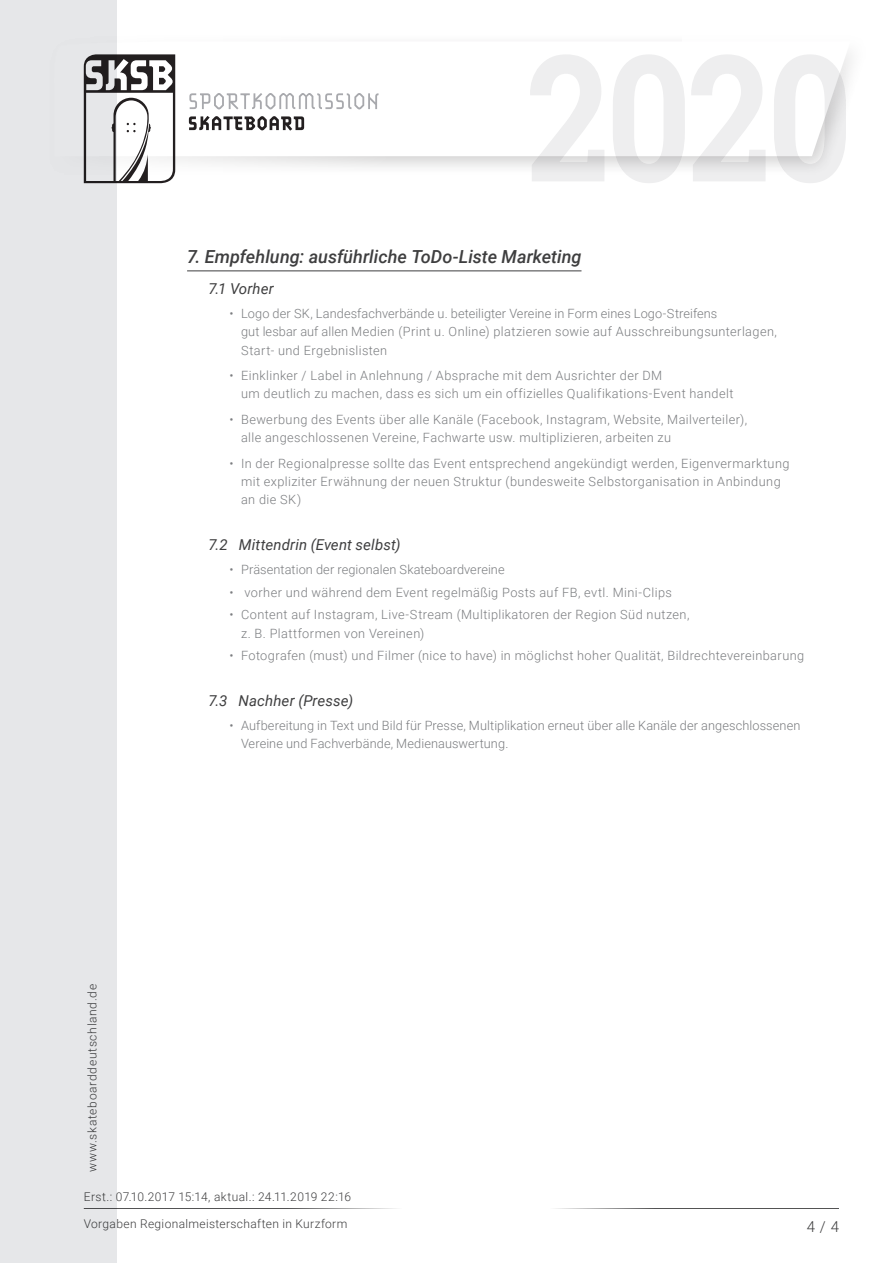
<style>
.page{position:relative;width:893px;height:1263px;background:#fff}
.page>*{position:absolute;margin:0;border:0;box-sizing:border-box;transform-origin:0 0}
.t1{font:italic 500 18px "Roboto";color:#3e3e3f}
.t2{font:italic 15px "Roboto";letter-spacing:.01em;color:#3e3e3f}
.t3{font:300 15px "Roboto";color:#3e3e3f}
.t4{font:300 12.75px/18.3px "Roboto";letter-spacing:.03em;color:#7a7c7f}
.t5{font:300 12.75px/18.3px "Roboto";letter-spacing:.01em;color:#7a7c7f}
.t6{font:300 12.75px "Roboto";letter-spacing:.005em;color:#7a7c7f}
.t7{font:300 12px "Roboto";letter-spacing:.035em;color:#3e3e3f}
.t8{font:300 12px "Roboto";letter-spacing:.06em;color:#3e3e3f}
</style>
<div class="page">
<hr style="left:84px;top:1208px;width:392px;height:1px;background:#3e3e3f">
<hr style="left:482px;top:1208px;width:357px;height:1px;background:#3e3e3f">
<div style="left:46px;top:33px;width:823px;height:143px;background:#231f20;opacity:.65"></div>
<svg style="left:446px;top:41px;width:404px;height:115px"></svg>
<div style="left:0;top:0;width:446px;height:210px;background:#fff"></div>
<div style="left:682px;top:0;width:211px;height:140px;background:#fff"></div>
<svg style="left:117px;top:54px;width:58px;height:129px"></svg>
<svg style="left:189px;top:116px;width:115px;height:15px"></svg>
<svg style="left:189px;top:93px;width:189px;height:17px"></svg>
<svg style="left:530px;top:54px;width:316px;height:129px"></svg>
<div style="left:0;top:0;width:117px;height:1263px;background:#e6e7e9"></div>
<hr style="left:187px;top:270px;width:394px;height:1px;background:#3e3e3f">
<h1 class="t1" style="left:187px;top:244px;width:396px">7. Empfehlung: ausführliche ToDo-Liste Marketing</h1>
<p class="t2" style="left:208px;top:278px;width:67px">7.1 Vorher</p>
<p class="t4" style="left:241px;top:304px;width:537px;text-indent:-11px">• Logo der SK, Landesfachverbände u. beteiligter Vereine in Form eines Logo-Streifens<br>gut lesbar auf allen Medien (Print u. Online) platzieren sowie auf Ausschreibungsunterlagen,<br>Start- und Ergebnislisten</p>
<p class="t4" style="left:241px;top:366px;width:494px;text-indent:-11px">• Einklinker / Label in Anlehnung / Absprache mit dem Ausrichter der DM<br>um deutlich zu machen, dass es sich um ein offizielles Qualifikations-Event handelt</p>
<p class="t4" style="left:241px;top:410px;width:508px;text-indent:-11px">• Bewerbung des Events über alle Kanäle (Facebook, Instagram, Website, Mailverteiler), alle angeschlossenen Vereine, Fachwarte usw. multiplizieren, arbeiten zu</p>
<p class="t4" style="left:241px;top:454px;width:550px;text-indent:-11px">• In der Regionalpresse sollte das Event entsprechend angekündigt werden, Eigenvermarktung mit expliziter Erwähnung der neuen Struktur (bundesweite Selbstorganisation in Anbindung an die SK)</p>
<p class="t2" style="left:208px;top:535px;width:194px">7.2 Mittendrin (Event selbst)</p>
<p class="t6" style="left:230px;top:561px;width:277px">• Präsentation der regionalen Skateboardvereine</p>
<p class="t4" style="left:230px;top:583px;width:444px">• vorher und während dem Event regelmäßig Posts auf FB, evtl. Mini-Clips</p>
<p class="t4" style="left:241px;top:605px;width:450px;text-indent:-11px">• Content auf Instagram, Live-Stream (Multiplikatoren der Region Süd nutzen, z. B. Plattformen von Vereinen)</p>
<p class="t4" style="left:230px;top:646px;width:576px">• Fotografen (must) und Filmer (nice to have) in möglichst hoher Qualität, Bildrechtevereinbarung</p>
<p class="t2" style="left:208px;top:690px;width:147px">7.3 Nachher (Presse)</p>
<p class="t5" style="left:241px;top:716px;width:561px;text-indent:-11px">• Aufbereitung in Text und Bild für Presse, Multiplikation erneut über alle Kanäle der angeschlossenen<br>Vereine und Fachverbände, Medienauswertung.</p>
<p class="t8" style="left:84px;top:1172px;width:189px;rotate:-90deg">www.skateboarddeutschland.de</p>
<p class="t7" style="left:84px;top:1188px;width:269px">Erst.: 07.10.2017 15:14, aktual.: 24.11.2019 22:16</p>
<p class="t7" style="left:84px;top:1216px;width:265px">Vorgaben Regionalmeisterschaften in Kurzform</p>
<p class="t3" style="left:807px;top:1216px;width:34px">4 / 4</p>
</div>
